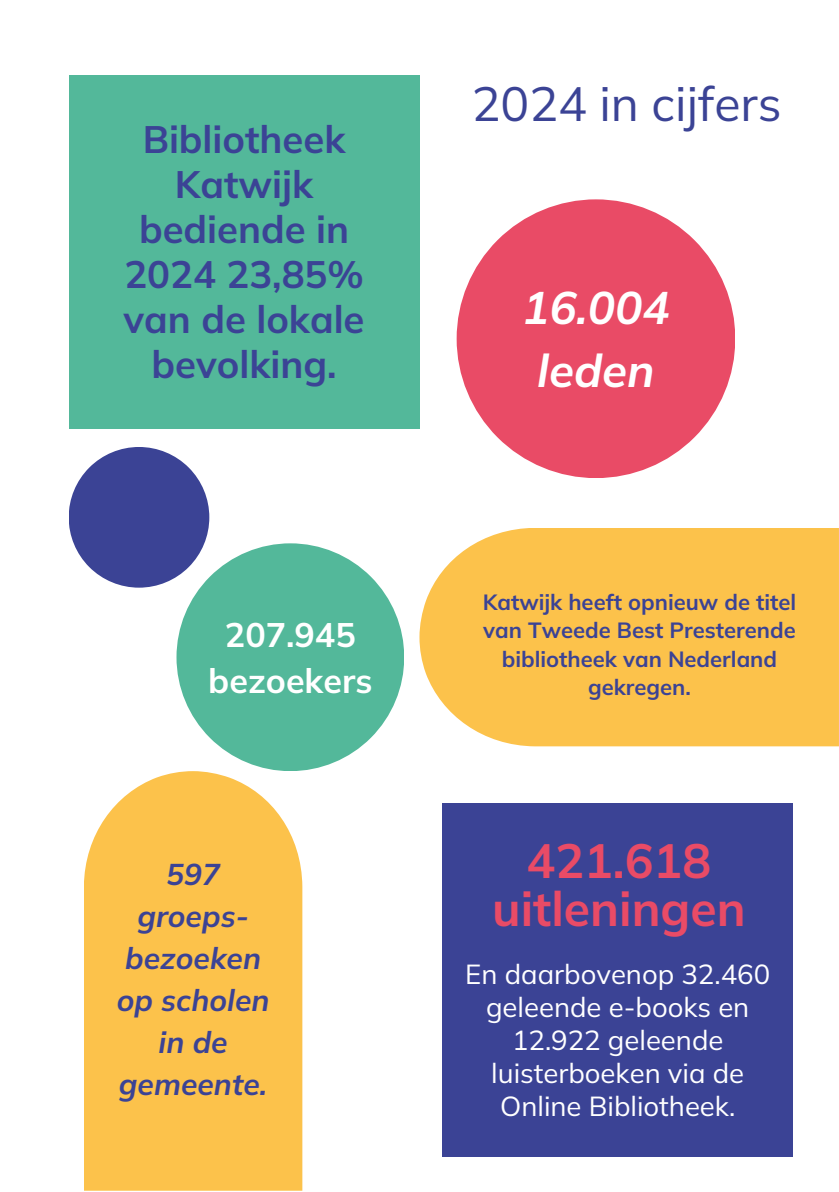
<style>
.page{position:relative;width:839px;height:1192px;background:#fff}
.page>*{position:absolute;margin:0;border:0;box-sizing:border-box;transform-origin:0 0}
.t1{font:700 48px/48px "Mulish";color:#e94b66;text-align:center}
.t2{font:48px "Mulish";color:#3b4395}
.t3{font:italic 700 45.6px/63px "Mulish";color:#fff;text-align:center}
.t4{font:700 38.2px/45px "Mulish";color:#3b4395;text-align:center}
.t5{font:700 34px/46.4px "Mulish";color:#fff;text-align:center}
.t6{font:italic 700 30px/42px "Mulish";color:#3b4395;text-align:center}
.t7{font:27.4px/33px "Mulish";color:#fff;text-align:center}
.t8{font:700 22px/28.4px "Mulish";color:#3b4395;text-align:center}
</style>
<div class="page">
<div style="left:69px;top:76px;width:350px;height:353px;background:#53b89a"></div>
<svg style="left:456px;top:199px;width:279px;height:279px;fill:#e94b66"></svg>
<div style="left:419px;top:528px;width:419px;height:218px;background:#fcc24b"></div>
<svg style="left:69px;top:447px;width:140px;height:140px"></svg>
<svg style="left:176px;top:543px;width:228px;height:227px;fill:#53b89a"></svg>
<div style="left:84px;top:770px;width:218px;height:420px;background:#fcc24b"></div>
<div style="left:442px;top:802px;width:351px;height:354px;background:#3b4395"></div>
<h3 class="t4" style="left:123px;top:116px;width:242px">Bibliotheek<br>Katwij k bediende in<br>2024 23,85% van de lokale bevolking.</h3>
<p class="t5" style="left:208px;top:610px;width:165px">207.945 bezoekers</p>
<p class="t6" style="left:117px;top:852px;width:154px">597 groeps&shy;bezoeken op scholen in de gemeente.</p>
<h1 class="t2" style="left:471px;top:73px;width:311px">2024 in cijfers</h1>
<h2 class="t3" style="left:522px;top:275px;width:149px">16.004 leden</h2>
<p class="t8" style="left:482px;top:587px;width:315px">Katwijk heeft opnieuw de titel van Tweede Best Presterende bibliotheek van Nederland gekregen.</p>
<h1 class="t1" style="left:492px;top:835px;width:255px">421.618 uitleningen</h1>
<p class="t7" style="left:465px;top:956px;width:306px">En daarbovenop 32.460 geleende e-books en<br>12.922 geleende luisterboeken via de<br>Online Bibliotheek.</p>
</div>
